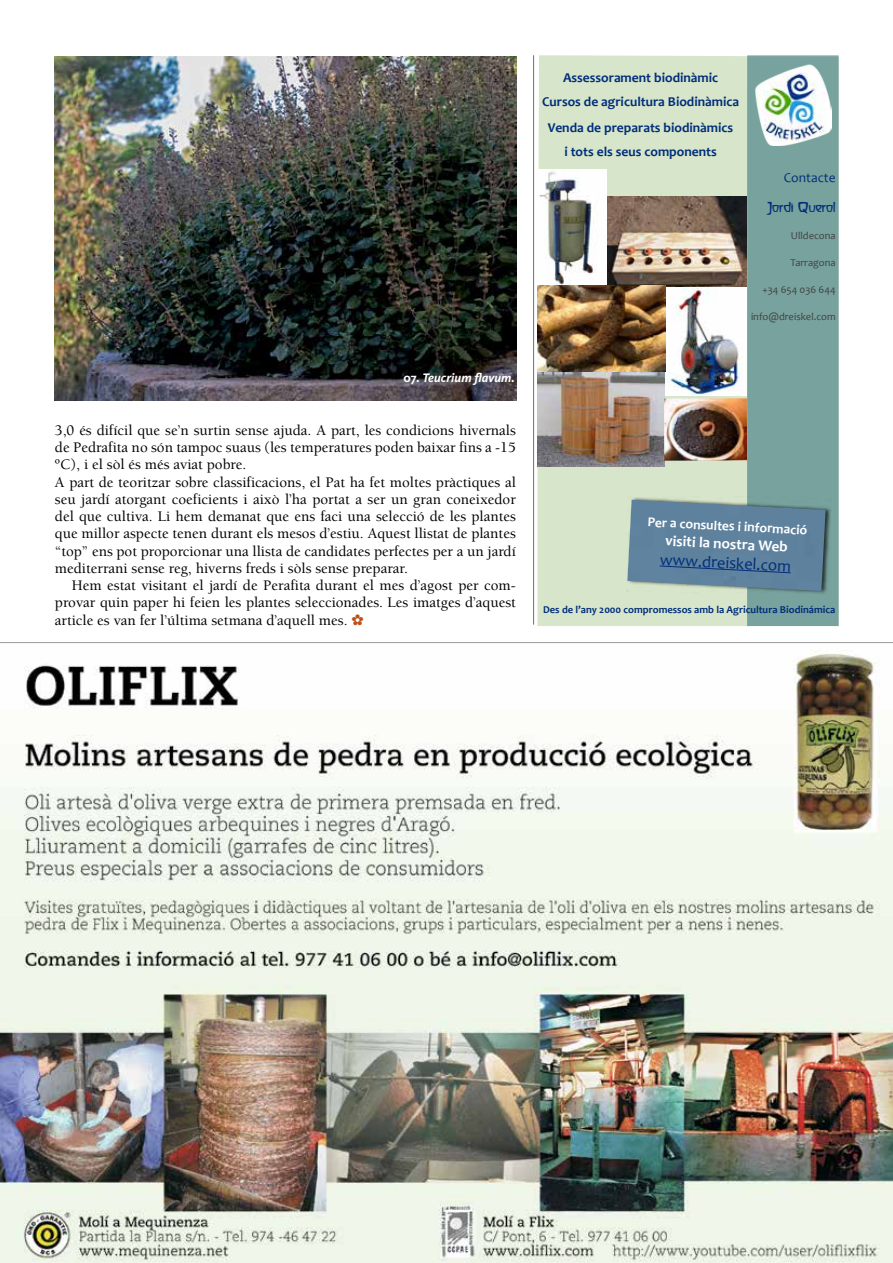
<style>
.page{position:relative;width:893px;height:1263px;background:#fff}
.page>*{position:absolute;margin:0;border:0;box-sizing:border-box;transform-origin:0 0}
.t1{font:16.5px "Candara";color:#002e7a}
.t2{font:500 15px/17.2px "Berkeley";color:#000}
.t3{font:700 15px "Candara";color:#fff}
.t4{font:15px "Sagittar Normal";color:#002e7a}
.t5{font:700 13.5px/24.2px "Candara";color:#002e7a;text-align:center}
.t6{font:700 13.5px "Candara";color:#fff}
.t7{font:13.5px "Candara";color:#002e7a}
.t8{font:italic 700 12.75px "Kievit OT";color:#fff}
.t9{font:700 10.5px "Candara";color:#002e7a}
.t10{font:10.5px "Candara";color:#414143}
.s1{font-style:normal}
.s2{color:#be5117}
</style>
<div class="page">
<img style="left:0;top:643px;width:893px;height:620px">
<hr style="left:0;top:642px;width:893px;height:1px;background:#6d6e71">
<img style="left:55px;top:56px;width:461px;height:344px">
<div style="left:537px;top:55px;width:210px;height:571px;background:#d7e5ca"></div>
<div style="left:747px;top:55px;width:92px;height:571px;background:#78a29d"></div>
<img style="left:756px;top:64px;width:75px;height:82px">
<img style="left:626px;top:496px;width:205px;height:98px">
<svg style="left:627px;top:500px;width:199px;height:91px;background:#65879d"></svg>
<img style="left:607px;top:197px;width:140px;height:90px">
<img style="left:537px;top:372px;width:127px;height:94px">
<img style="left:537px;top:170px;width:70px;height:116px">
<img style="left:665px;top:287px;width:82px;height:109px">
<img style="left:537px;top:286px;width:128px;height:86px">
<img style="left:664px;top:398px;width:83px;height:63px">
<hr style="left:533px;top:55px;width:1px;height:570px;background:#6d6e71">
<p class="t8" style="left:404px;top:370px;width:113px"><span class="s1">07.</span> Teucrium flavum.</p>
<p class="t2" style="left:55px;top:422px;width:462px">3,0 és difícil que se’n surtin sense ajuda. A part, les condicions hivernals de Pedrafita no són tampoc suaus (les temperatures poden baixar fins a -15 ºC), i el sòl és més aviat pobre.<br>A part de teoritzar sobre classificacions, el Pat ha fet moltes pràctiques al seu jardí atorgant coeficients i això l’ha portat a ser un gran coneixedor del que cultiva. Li hem demanat que ens faci una selecció de les plantes que millor aspecte tenen durant els mesos d’estiu. Aquest llistat de plantes “top” ens pot proporcionar una llista de candidates perfectes per a un jardí mediterrani sense reg, hiverns freds i sòls sense preparar.</p>
<p class="t2" style="left:55px;top:577px;width:462px;text-align:justify;text-indent:17px">Hem estat visitant el jardí de Perafita durant el mes d’agost per com&shy;provar quin paper hi feien les plantes seleccionades. Les imatges d’aquest article es van fer l’última setmana d’aquell mes. <span class="s2">✿</span></p>
<p class="t5" style="left:542px;top:66px;width:199px">Assessorament biodinàmic<br>Cursos de agricultura Biodinàmica</p>
<p class="t5" style="left:548px;top:116px;width:187px">Venda de preparats biodinàmics i tots els seus components</p>
<p class="t7" style="left:784px;top:169px;width:53px">Contacte</p>
<p class="t4" style="left:767px;top:199px;width:70px">Jordi Querol</p>
<p class="t10" style="left:791px;top:229px;width:46px">Ulldecona</p>
<p class="t10" style="left:790px;top:256px;width:47px">Tarragona</p>
<p class="t10" style="left:762px;top:283px;width:75px">+34 654 036 644</p>
<p class="t10" style="left:751px;top:311px;width:86px">info@dreiskel.com</p>
<p class="t6" style="left:648px;top:514px;width:162px;rotate:3deg">Per a consultes i informació</p>
<p class="t3" style="left:666px;top:531px;width:124px;rotate:3deg">visiti la nostra Web</p>
<p class="t1" style="left:661px;top:549px;width:133px;rotate:3deg">www.dreiskel.com</p>
<p class="t9" style="left:543px;top:603px;width:294px">Des de l’any 2000 compromessos amb la Agricultura Biodinámica</p>
</div>
